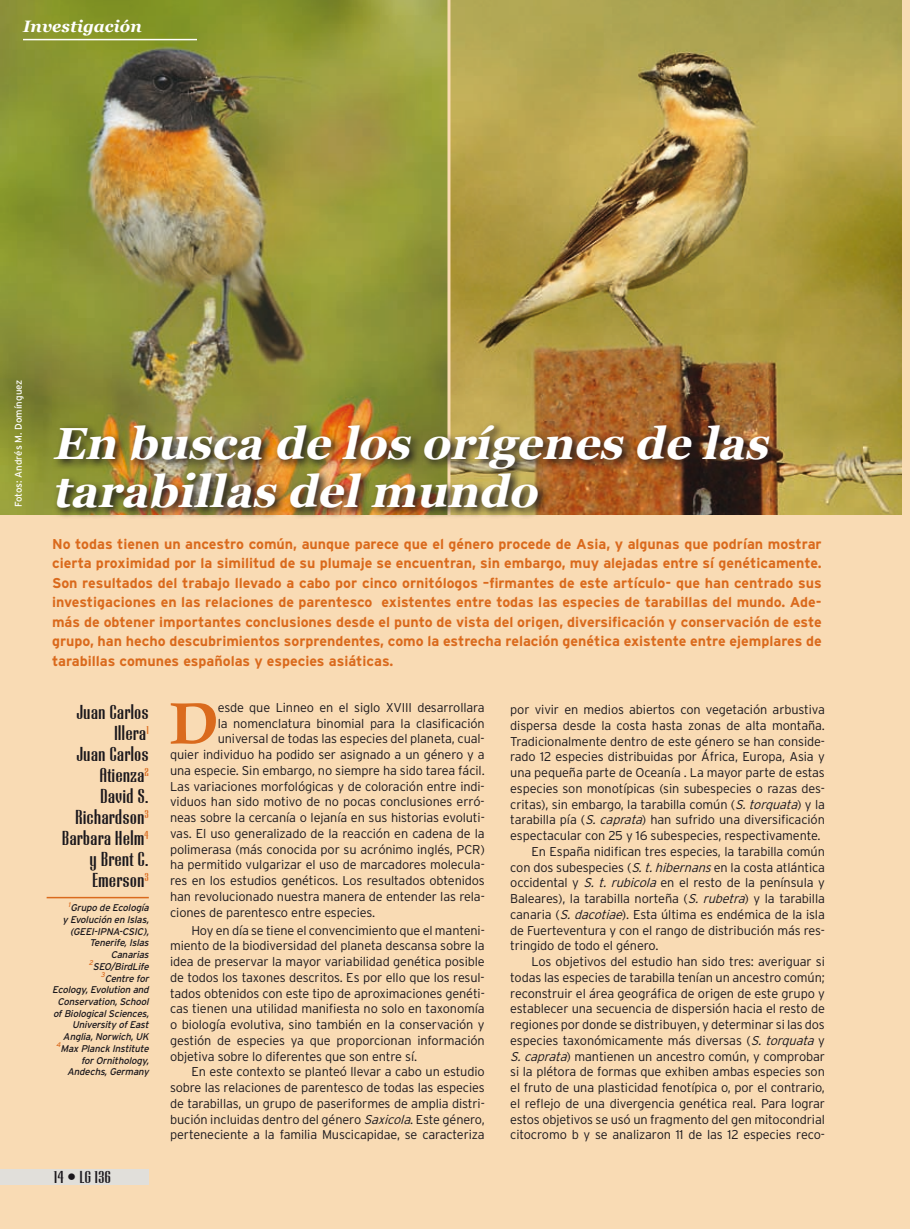
<style>
.page{position:relative;width:910px;height:1229px;background:#f9dbb4}
.page>*{position:absolute;margin:0;border:0;box-sizing:border-box;transform-origin:0 0}
.t1{font:58.5px "Calis MT Bol";color:#da6a1d}
.t2{font:italic 700 45px "Georgia";color:#fff}
.t3{font:21px/21px "Cg Radiant Bd Ex Cd";color:#1a171c;text-align:right}
.t4{font:18px "Cg Radiant Bd Ex Cd";color:#1a171c}
.t5{font:italic 700 16.5px "Georgia";letter-spacing:.005em;color:#fff}
.t6{font:700 14.25px/19.5px "Interstate";color:#da6a1d;text-align:justify}
.t7{font:300 12.75px/15.8px "Interstate";letter-spacing:-.01em;color:#1a171c;text-align:justify}
.t8{font:italic 9.75px/11.7px "Interstate";color:#1a171c;text-align:right}
.t9{font:9.75px "Interstate";color:#fff}
.t10{font:italic 6.75px "Interstate";color:#da6a1d}
.s1{font-style:italic}
</style>
<div class="page">
<img style="left:0;top:0;width:901px;height:514px">
<div style="left:0;top:1169px;width:149px;height:16px;background:#e1dfda"></div>
<hr style="left:47px;top:897px;width:102px;height:1px;background:#da6a1d">
<hr style="left:447px;top:0;width:3px;height:516px;background:#f9dbb4">
<hr style="left:23px;top:39px;width:174px;height:1px;background:#fff">
<img style="left:49px;top:421px;width:834px;height:96px">
<p class="t5" style="left:23px;top:17px;width:120px">Investigación</p>
<p class="t9" style="left:13px;top:507px;width:129px;rotate:-90deg">Fotos: Andrés M. Domínguez</p>
<h2 class="t2" style="left:52px;top:418px;width:728px">En busca de los orígenes de las</h2>
<h2 class="t2" style="left:52px;top:466px;width:497px">tarabillas delmundo</h2>
<p class="t6" style="left:52px;top:534px;width:771px">No todas tienen un ancestro común, aunque parece que el género procede de Asia, y algunas que podrían mostrar cierta proximidad por la similitud de su plumaje se encuentran, sin embargo, muy alejadas entre sí genéticamente.<br>Son resultados del trabajo llevado a cabo por cinco ornitólogos –firmantes de este artículo- que han centrado sus investigaciones en las relaciones de parentesco existentes entre todas las especies de tarabillas del mundo. Ade&shy;más de obtener importantes conclusiones desde el punto de vista del origen, diversificación y conservación de este grupo, han hecho descubrimientos sorprendentes, como la estrecha relación genética existente entre ejemplares de tarabillas comunes españolas y especies asiáticas.</p>
<h3 class="t3" style="left:62px;top:702px;width:89px">Juan Carlos<br>Illera<sup>1<br></sup>Juan Carlos<br>Atienza<sup>2<br></sup>David S.<br>Richardson<sup>3<br></sup>Barbara Helm<sup>4 </sup>y Brent C.<br>Emerson<sup>3</sup></h3>
<p class="t10" style="left:68px;top:901px;width:5px">1</p>
<p class="t8" style="left:62px;top:902px;width:90px">Grupo de Ecología y Evolución en Islas, (GEEI-IPNA-CSIC),<br>Tenerife,Islas<br>Canarias</p>
<p class="t10" style="left:89px;top:959px;width:7px">2</p>
<p class="t8" style="left:93px;top:960px;width:60px">SEO/BirdLife</p>
<p class="t10" style="left:101px;top:971px;width:7px">3</p>
<p class="t8" style="left:52px;top:972px;width:100px">Centre for<br>Ecology,Evolution and<br>Conservation,School ofBiologicalSciences,<br>University ofEast<br>Anglia,Norwich,UK</p>
<p class="t10" style="left:56px;top:1041px;width:8px">4</p>
<p class="t8" style="left:60px;top:1042px;width:92px">Max Planck Institute forOrnithology,<br>Andechs,Germany</p>
<h1 class="t1" style="left:170px;top:690px;width:50px">D</h1>
<p class="t7" style="left:218px;top:699px;width:269px">esde que Linneo en el siglo XVIII desarrollara</p>
<p class="t7" style="left:510px;top:702px;width:316px">por vivir en medios abiertos con vegetación arbustiva</p>
<p class="t7" style="left:510px;top:717px;width:316px">dispersa desde la costa hasta zonas de alta montaña.</p>
<p class="t7" style="left:510px;top:733px;width:316px">Tradicionalmente dentro de este género se han conside-</p>
<p class="t7" style="left:510px;top:749px;width:316px">rado 12 especies distribuidas por África, Europa, Asia y</p>
<p class="t7" style="left:510px;top:765px;width:316px">una pequeña parte de Oceanía . La mayor parte de estas</p>
<p class="t7" style="left:510px;top:780px;width:316px">especies son monotípicas (sin subespecies o razas des-</p>
<p class="t7" style="left:510px;top:796px;width:316px">critas), sin embargo, la tarabilla común (<span class="s1">S.torquata</span>) y la</p>
<p class="t7" style="left:510px;top:812px;width:316px">tarabilla pía (<span class="s1">S.caprata</span>) han sufrido una diversificación</p>
<p class="t7" style="left:510px;top:828px;width:312px">espectacular con 25 y 16 subespecies, respectivamente.</p>
<p class="t7" style="left:531px;top:843px;width:295px">En España nidifican tres especies, la tarabilla común</p>
<p class="t7" style="left:510px;top:859px;width:316px">con dos subespecies (<span class="s1">S.t.hibernans</span>en la costa atlántica</p>
<p class="t7" style="left:510px;top:875px;width:316px">occidental y <span class="s1">S. t. rubicola</span> en el resto de la península y</p>
<p class="t7" style="left:510px;top:891px;width:316px">Baleares), la tarabilla norteña (<span class="s1">S.rubetra</span>) y la tarabilla</p>
<p class="t7" style="left:510px;top:906px;width:316px">canaria (<span class="s1">S.dacotiae</span>). Esta última es endémica de la isla</p>
<p class="t7" style="left:510px;top:922px;width:316px">de Fuerteventura y con el rango de distribución más res-</p>
<p class="t7" style="left:510px;top:938px;width:150px">tringido de todo el género.</p>
<p class="t7" style="left:531px;top:954px;width:295px">Los objetivos del estudio han sido tres: averiguar si</p>
<p class="t7" style="left:510px;top:969px;width:316px">todas las especies de tarabilla tenían un ancestro común;</p>
<p class="t7" style="left:510px;top:985px;width:316px">reconstruir el área geográfica de origen de este grupo y</p>
<p class="t7" style="left:510px;top:1001px;width:316px">establecer una secuencia de dispersión hacia el resto de</p>
<p class="t7" style="left:510px;top:1016px;width:316px">regiones por donde se distribuyen, y determinar si las dos</p>
<p class="t7" style="left:510px;top:1032px;width:316px">especies taxonómicamente más diversas (<span class="s1">S.torquata</span>y</p>
<p class="t7" style="left:510px;top:1048px;width:316px"><span class="s1">S.caprata</span>) mantienen un ancestro común, y comprobar</p>
<p class="t7" style="left:510px;top:1064px;width:316px">si la plétora de formas que exhiben ambas especies son</p>
<p class="t7" style="left:510px;top:1080px;width:316px">el fruto de una plasticidad fenotípica o, por el contrario,</p>
<p class="t7" style="left:510px;top:1095px;width:316px">el reflejo de una divergencia genética real. Para lograr</p>
<p class="t7" style="left:510px;top:1111px;width:316px">estos objetivos se usó un fragmento del gen mitocondrial</p>
<p class="t7" style="left:510px;top:1127px;width:316px">citocromo b y se analizaron 11 de las 12 especies reco-</p>
<p class="t7" style="left:218px;top:715px;width:269px">la nomenclatura binomial para la clasificación</p>
<p class="t7" style="left:218px;top:731px;width:268px">universal de todas las especies del planeta, cual-</p>
<p class="t7" style="left:170px;top:747px;width:316px">quier individuo ha podido ser asignado a un género y a</p>
<p class="t7" style="left:170px;top:762px;width:316px">una especie. Sin embargo, no siempre ha sido tarea fácil.</p>
<p class="t7" style="left:170px;top:778px;width:316px">Las variaciones morfológicas y de coloración entre indi-</p>
<p class="t7" style="left:170px;top:794px;width:316px">viduos han sido motivo de no pocas conclusiones erró-</p>
<p class="t7" style="left:170px;top:810px;width:316px">neas sobre la cercanía o lejanía en sus historias evoluti-</p>
<p class="t7" style="left:170px;top:825px;width:316px">vas. El uso generalizado de la reacción en cadena de la</p>
<p class="t7" style="left:170px;top:841px;width:316px">polimerasa (más conocida por su acrónimo inglés, PCR)</p>
<p class="t7" style="left:170px;top:857px;width:316px">ha permitido vulgarizar el uso de marcadores molecula-</p>
<p class="t7" style="left:170px;top:873px;width:316px">res en los estudios genéticos. Los resultados obtenidos</p>
<p class="t7" style="left:170px;top:888px;width:316px">han revolucionado nuestra manera de entender las rela-</p>
<p class="t7" style="left:170px;top:904px;width:207px">ciones de parentesco entre especies.</p>
<p class="t7" style="left:170px;top:922px;width:316px;text-indent:21px">Hoy en día se tiene el convencimiento que el manteni&shy;miento de la biodiversidad del planeta descansa sobre la idea de preservar la mayor variabilidad genética posible de todos los taxones descritos. Es por ello que los resul&shy;tados obtenidos con este tipo de aproximaciones genéti&shy;cas tienen una utilidad manifiesta no solo en taxonomía o biología evolutiva, sino también en la conservación y gestión de especies ya que proporcionan información objetiva sobre lo diferentes que son entre sí.</p>
<p class="t7" style="left:170px;top:1064px;width:316px;text-indent:21px">En este contexto se planteó llevar a cabo un estudio sobre las relaciones de parentesco de todas las especies de tarabillas, un grupo de paseriformes de amplia distri&shy;bución incluidas dentro del género <span class="s1">Saxicola</span>. Este género, perteneciente a la familia Muscicapidae, se caracteriza</p>
<h3 class="t4" style="left:54px;top:1168px;width:59px">14 • LG 136</h3>
<h3 class="t4" style="left:105px;top:1168px;width:8px">0</h3>
</div>
